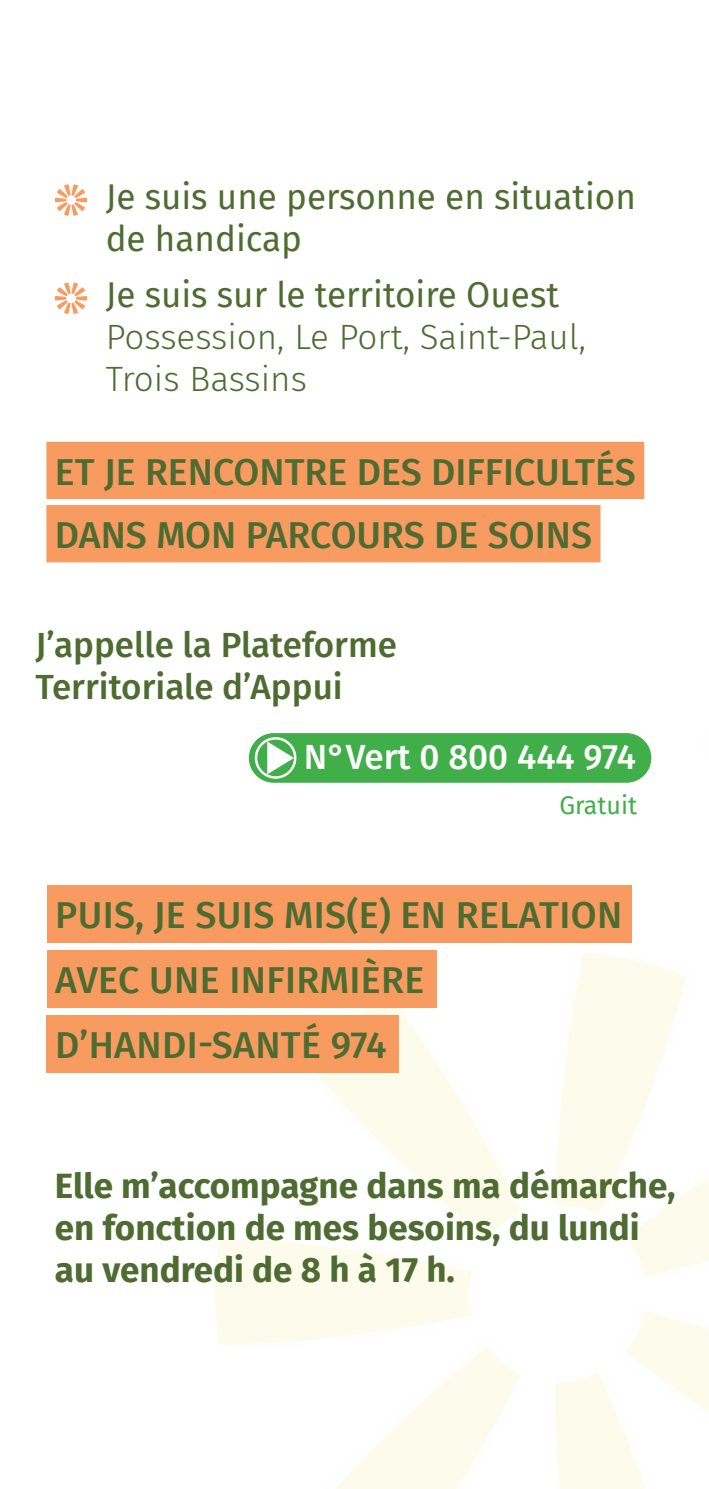
<style>
.page{position:relative;width:709px;height:1489px;background:#fff}
.page>*{position:absolute;margin:0;border:0;box-sizing:border-box;transform-origin:0 0}
.t1{font:500 37.5px/65px "Fira Sans";color:#4e6c31}
.t2{font:700 35px/42px "Fira Sans";color:#4e6c31}
.t3{font:35px/42px "Fira Sans";color:#4e6c31}
.t4{font:300 35px/42px "Fira Sans";color:#4e6c31}
.t5{font:500 35px/42px "Fira Sans";color:#4e6c31}
.t6{font:500 35px "Fira Sans";color:#fff}
.t7{font:25px "Fira Sans";color:#40ae49}
</style>
<div class="page">
<img style="left:216px;top:560px;width:493px;height:928px">
<svg style="left:55px;top:184px;width:32px;height:32px"></svg>
<svg style="left:55px;top:282px;width:32px;height:32px"></svg>
<div style="left:46px;top:442px;width:598px;height:57px;background:#f89b60"></div>
<div style="left:46px;top:505px;width:554px;height:57px;background:#f89b60"></div>
<div style="left:249px;top:733px;width:402px;height:49px;background:#40ae49;border-radius:25px"></div>
<div style="left:255px;top:737px;width:41px;height:41px;border:2px solid #fff;border-radius:50%"></div>
<svg style="left:267px;top:741px;width:27px;height:33px"></svg>
<div style="left:47px;top:885px;width:584px;height:57px;background:#f89b60"></div>
<div style="left:47px;top:950px;width:390px;height:57px;background:#f89b60"></div>
<div style="left:47px;top:1015px;width:352px;height:57px;background:#f89b60"></div>
<p class="t3" style="left:106px;top:175px;width:532px">Je suis une personne en situation de handicap</p>
<p class="t3" style="left:106px;top:273px;width:455px">Je suis sur le territoire Ouest</p>
<p class="t4" style="left:106px;top:316px;width:482px">Possession, Le Port, Saint-Paul,<br>Trois Bassins</p>
<p class="t1" style="left:55px;top:438px;width:582px;line-height:63.2px">ET JE RENCONTRE DES DIFFICULTÉS<br>DANS MON PARCOURS DE SOINS</p>
<p class="t5" style="left:35px;top:621px;width:363px">J’appelle la Plateforme<br>Territoriale d’Appui</p>
<p class="t6" style="left:304px;top:729px;width:333px">N°Vert 0 800 444 974</p>
<p class="t7" style="left:559px;top:786px;width:79px">Gratuit</p>
<p class="t1" style="left:55px;top:880px;width:568px">PUIS, JE SUIS MIS(E) EN RELATION<br>AVEC UNE INFIRMIÈRE<br>D’HANDI-SANTÉ 974</p>
<p class="t2" style="left:55px;top:1162px;width:622px">Elle m’accompagne dans ma démarche, en fonction de mes besoins, du lundi au vendredi de 8 h à 17 h.</p>
</div>
